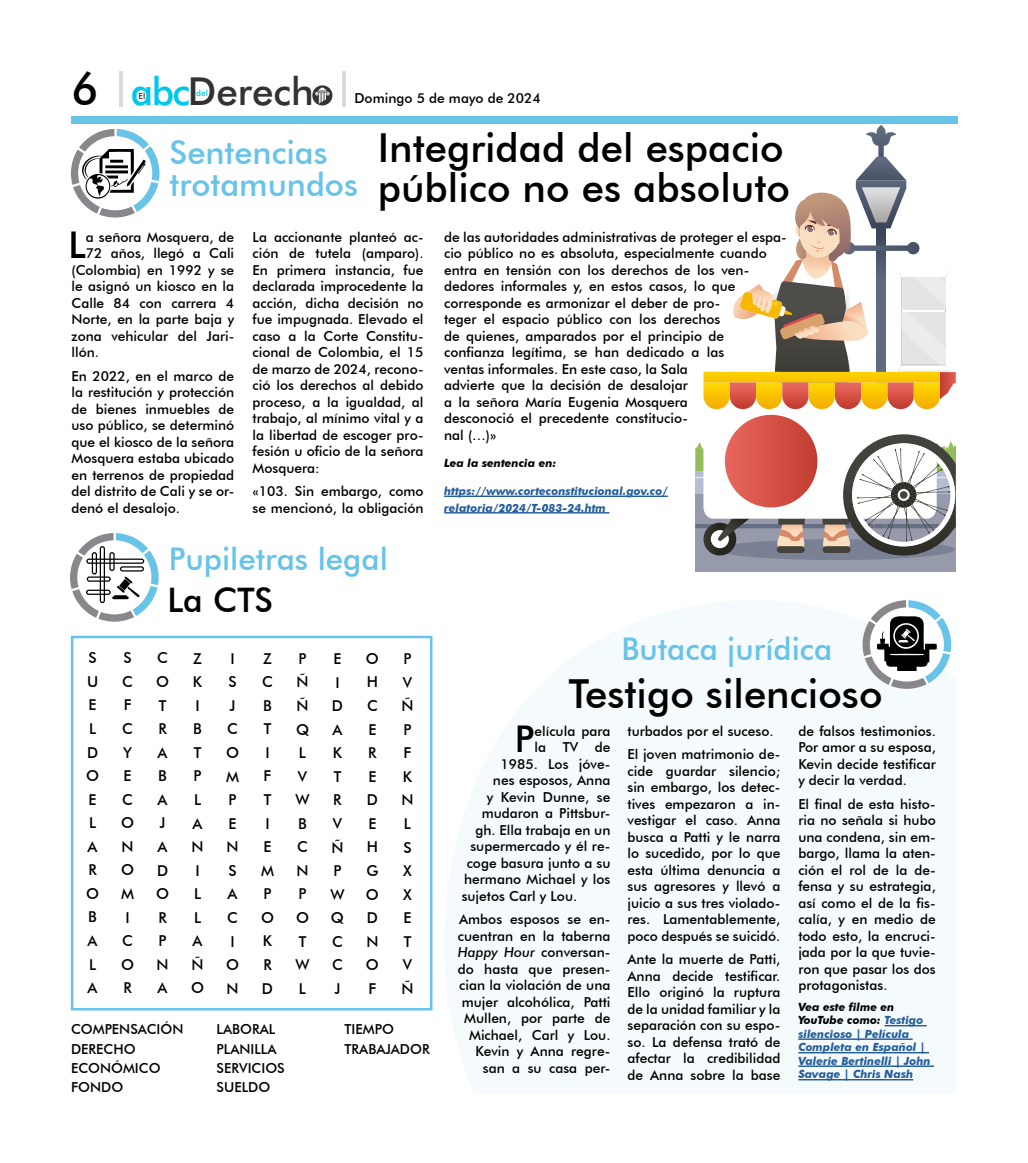
<style>
.page{position:relative;width:1028px;height:1163px;background:#fff}
.page>*{position:absolute;margin:0;border:0;box-sizing:border-box;transform-origin:0 0}
.t1{font:500 40px/40px "Futura BT";color:#000}
.t2{font:500 38.62px "Futura BT";color:#353132}
.t3{font:500 36.88px "Futura BT";color:#000}
.t4{font:500 33.75px "Futura BT";color:#000}
.t5{font:500 32.5px/32.5px "Futura BT";color:#68c3e9}
.t6{font:500 31.25px "Futura BT";color:#68c3e9}
.t7{font:500 15px/23.5px "Futura BT";color:#000}
.t8{font:500 13.75px/16.5px "Futura BT";color:#000;text-align:justify}
.t9{font:italic 700 11.25px/13.5px "Futura BT";color:#235d9c}
.t10{font:italic 700 11.25px "Futura BT";color:#000}
.t11{font:500 8.5px "Futura BT";color:#00c7ed}
.t12{font:500 8.5px "Futura BT";color:#353132}
.s1{font-size:45px;color:#000}
.s2{color:#00c7ed}
.s3{font-style:italic}
.s4{color:#000}
</style>
<div class="page">
<div style="left:71px;top:116px;width:886px;height:8px;background:#68c3e9"></div>
<hr style="left:120px;top:71px;width:3px;height:35px;background:#d8dade">
<hr style="left:343px;top:71px;width:3px;height:35px;background:#d8dade">
<svg style="left:312px;top:85px;width:20px;height:20px"></svg>
<div style="left:71px;top:635px;width:361px;height:375px;border:2px solid #68c3e9"></div>
<svg style="left:71px;top:129px;width:88px;height:88px"></svg>
<svg style="left:70px;top:534px;width:89px;height:87px"></svg>
<div style="left:92px;top:552px;width:5px;height:22px;border:1px solid #000;border-radius:2px"></div>
<div style="left:86px;top:558px;width:58px;height:5px;border:1px solid #000;border-radius:2px"></div>
<div style="left:87px;top:576px;width:24px;height:5px;border:1px solid #000;border-radius:2px"></div>
<div style="left:100px;top:546px;width:5px;height:57px;border:1px solid #000;border-radius:2px"></div>
<div style="left:86px;top:589px;width:25px;height:5px;border:1px solid #000;border-radius:2px"></div>
<div style="left:109px;top:552px;width:6px;height:19px;border:1px solid #000;border-radius:2px"></div>
<div style="left:120px;top:566px;width:24px;height:5px;border:1px solid #000;border-radius:2px"></div>
<hr style="left:444px;top:495px;width:224px;height:2px;background:#235d9c">
<hr style="left:444px;top:512px;width:165px;height:1px;background:#235d9c">
<hr style="left:884px;top:1024px;width:42px;height:2px;background:#235d9c">
<hr style="left:798px;top:1038px;width:114px;height:1px;background:#235d9c">
<hr style="left:798px;top:1051px;width:131px;height:2px;background:#235d9c">
<hr style="left:798px;top:1065px;width:136px;height:1px;background:#235d9c">
<hr style="left:798px;top:1078px;width:115px;height:2px;background:#235d9c">
<svg style="left:862px;top:600px;width:89px;height:88px"></svg>
<div style="left:695px;top:518px;width:260px;height:53px;background:#969aab"></div>
<svg style="left:695px;top:125px;width:260px;height:435px"></svg>
<h2 class="t2" style="left:71px;top:68px;width:244px"><span class="s1">6</span> <span class="s2">abc</span>Derech</h2>
<p class="t12" style="left:138px;top:90px;width:8px">El</p>
<p class="t11" style="left:196px;top:88px;width:13px">del</p>
<p class="t8" style="left:354px;top:90px;width:188px">Domingo 5 de mayo de 2024</p>
<h1 class="t1" style="left:378px;top:127px;width:414px">Integridad del espacio público no es absoluto</h1>
<h3 class="t5" style="left:170px;top:136px;width:190px">Sentencias trotamundos</h3>
<p class="t8" style="left:252px;top:228px;width:172px">La accionante planteó ac&shy;ción de tutela (amparo).<br>En primera instancia, fue declarada improcedente la acción, dicha decisión no fue impugnada. Elevado el caso a la Corte Constitu&shy;cional de Colombia, el 15 de marzo de 2024, recono&shy;ció los derechos al debido proceso, a la igualdad, al trabajo, al mínimo vital y a la libertad de escoger pro&shy;fesión u oficio de la señora Mosquera:</p>
<p class="t8" style="left:252px;top:483px;width:172px">«103. Sin embargo, como se mencionó, la obligación</p>
<h3 class="t3" style="left:68px;top:222px;width:19px">L</h3>
<p class="t8" style="left:86px;top:228px;width:150px">a señora Mosquera, de</p>
<p class="t8" style="left:444px;top:228px;width:344px;text-align:left">de las autoridades administrativas de proteger el espa&shy;cio público no es absoluta, especialmente cuando entra en tensión con los derechos de los ven&shy;dedores informales y, en estos casos, lo que corresponde es armonizar el deber de pro-<br>teger el espacio público con los derechos<br>de quienes, amparados por el principio de confianza legítima, se han dedicado a las<br>ventas informales. En este caso, la Sala<br>advierte que la decisión de desalojar<br>a la señora María Eugenia Mosquera<br>desconoció el precedente constitucio-<br>nal (…)»</p>
<p class="t10" style="left:444px;top:456px;width:114px">Lea la sentencia en:</p>
<p class="t9" style="left:444px;top:482px;width:225px;line-height:16.5px">https://www.corteconstitucional.gov.co/ relatoria/2024/T-083-24.htm</p>
<p class="t8" style="left:86px;top:245px;width:150px">72 años, llegó a Cali</p>
<p class="t8" style="left:71px;top:261px;width:164px">(Colombia) en 1992 y se</p>
<p class="t8" style="left:71px;top:278px;width:164px">le asignó un kiosco en la</p>
<p class="t8" style="left:71px;top:294px;width:164px">Calle 84 con carrera 4</p>
<p class="t8" style="left:71px;top:311px;width:164px">Norte, en la parte baja y</p>
<p class="t8" style="left:71px;top:327px;width:164px">zona vehicular del Jari-</p>
<p class="t8" style="left:71px;top:344px;width:29px">llón.</p>
<p class="t8" style="left:71px;top:367px;width:164px">En 2022, en el marco de la restitución y protección de bienes inmuebles de uso público, se determinó que el kiosco de la señora Mosquera estaba ubicado en terrenos de propiedad del distrito de Cali y se or&shy;denó el desalojo.</p>
<h3 class="t6" style="left:169px;top:539px;width:220px">Pupiletras legal</h3>
<h3 class="t4" style="left:167px;top:579px;width:107px">La CTS</h3>
<p class="t7" style="left:86px;top:646px;width:14px">S<br>U<br>E<br>L<br>D<br>O<br>E<br>L<br>A<br>R<br>O<br>B<br>A<br>L<br>A</p>
<p class="t7" style="left:121px;top:646px;width:15px">S<br>C<br>F<br>C<br>Y<br>E<br>C<br>O<br>N<br>O<br>M<br>I<br>C<br>O<br>R</p>
<p class="t7" style="left:156px;top:646px;width:14px">C<br>O<br>T<br>R<br>A<br>B<br>A<br>J<br>A<br>D<br>O<br>R<br>P<br>N<br>A</p>
<p class="t7" style="left:191px;top:646px;width:14px">Z<br>K<br>I<br>B<br>T<br>P<br>L<br>A<br>N<br>I<br>L<br>L<br>A<br>Ñ<br>O</p>
<p class="t7" style="left:261px;top:646px;width:14px">Z<br>C<br>B<br>T<br>I<br>F<br>T<br>I<br>E<br>M<br>P<br>O<br>K<br>R<br>D</p>
<p class="t7" style="left:226px;top:646px;width:15px">I<br>S<br>J<br>C<br>O<br>M<br>P<br>E<br>N<br>S<br>A<br>C<br>I<br>O<br>N</p>
<p class="t7" style="left:295px;top:646px;width:16px">P<br>Ñ<br>Ñ<br>Q<br>L<br>V<br>W<br>B<br>C<br>N<br>P<br>O<br>T<br>W<br>L</p>
<p class="t7" style="left:366px;top:646px;width:14px">O<br>H<br>C<br>E<br>R<br>E<br>D<br>E<br>H<br>G<br>O<br>D<br>N<br>O<br>F</p>
<p class="t7" style="left:330px;top:646px;width:16px;text-align:center">E<br>I<br>D<br>A<br>K<br>T<br>R<br>V<br>Ñ<br>P<br>W<br>Q<br>C<br>C<br>J</p>
<p class="t7" style="left:401px;top:646px;width:14px">P<br>V<br>Ñ<br>P<br>F<br>K<br>N<br>L<br>S<br>X<br>X<br>E<br>T<br>V<br>Ñ</p>
<p class="t8" style="left:71px;top:1019px;width:114px;line-height:19.2px;text-align:left">COMPENSACIÓN<br>DERECHO<br>ECONÓMICO<br>FONDO</p>
<p class="t8" style="left:217px;top:1019px;width:70px;line-height:19.2px;text-align:left">LABORAL<br>PLANILLA<br>SERVICIOS<br>SUELDO</p>
<p class="t8" style="left:344px;top:1019px;width:87px;line-height:19.2px">TIEMPO<br>TRABAJADOR</p>
<h3 class="t6" style="left:621px;top:629px;width:212px">Butaca jurídica</h3>
<h1 class="t1" style="left:569px;top:673px;width:315px">Testigo silencioso</h1>
<h3 class="t3" style="left:515px;top:716px;width:21px">P</h3>
<p class="t8" style="left:534px;top:722px;width:77px">elícula para</p>
<p class="t8" style="left:534px;top:738px;width:77px">la TV de</p>
<p class="t8" style="left:500px;top:755px;width:111px">1985. Los jóve-</p>
<p class="t8" style="left:493px;top:771px;width:119px">nes esposos, Anna</p>
<p class="t8" style="left:486px;top:788px;width:125px">y Kevin Dunne, se</p>
<p class="t8" style="left:481px;top:804px;width:130px">mudaron a Pittsbur-</p>
<p class="t8" style="left:475px;top:821px;width:137px">gh. Ella trabaja en un</p>
<p class="t8" style="left:470px;top:837px;width:142px">supermercado y él re-</p>
<p class="t8" style="left:466px;top:854px;width:145px">coge basura junto a su</p>
<p class="t8" style="left:464px;top:870px;width:148px">hermano Michael y los</p>
<p class="t8" style="left:461px;top:887px;width:117px">sujetos Carl y Lou.</p>
<p class="t8" style="left:458px;top:910px;width:154px;text-align:right">Ambos esposos se en&shy;cuentran en la taberna<br><span class="s3">Happy Hour</span> conversan&shy;do hasta que presen&shy;cian la violación de una mujer alcohólica, Patti<br>Mullen, por parte de<br>Michael, Carl y Lou.<br>Kevin y Anna regre&shy;san a su casa per-</p>
<p class="t8" style="left:627px;top:718px;width:154px;line-height:23.6px">turbados por el suceso.<br>El joven matrimonio de-</p>
<p class="t8" style="left:627px;top:762px;width:154px">cide guardar silencio; sin embargo, los detec&shy;tives empezaron a in&shy;vestigar el caso. Anna busca a Patti y le narra lo sucedido, por lo que esta última denuncia a sus agresores y llevó a juicio a sus tres violado&shy;res. Lamentablemente, poco después se suicidó.</p>
<p class="t8" style="left:627px;top:950px;width:154px">Ante la muerte de Patti, Anna decide testificar.<br>Ello originó la ruptura de la unidad familiar y la separación con su espo&shy;so. La defensa trató de afectar la credibilidad de Anna sobre la base</p>
<p class="t8" style="left:798px;top:722px;width:139px">de falsos testimonios.<br>Por amor a su esposa, Kevin decide testificar y decir la verdad.</p>
<p class="t8" style="left:798px;top:795px;width:139px">El final de esta histo&shy;ria no señala si hubo una condena, sin em&shy;bargo, llama la aten&shy;ción el rol de la de&shy;fensa y su estrategia, así como el de la fis&shy;calía, y en medio de todo esto, la encruci&shy;jada por la que tuvie&shy;ron que pasar los dos protagonistas.</p>
<p class="t9" style="left:798px;top:999px;width:134px"><span class="s4">Vea este filme en<br>YouTube como:</span> Testigo silencioso | Película<br>Completa en Español |<br>Valerie Bertinelli | John<br>Savage | Chris Nash</p>
</div>
